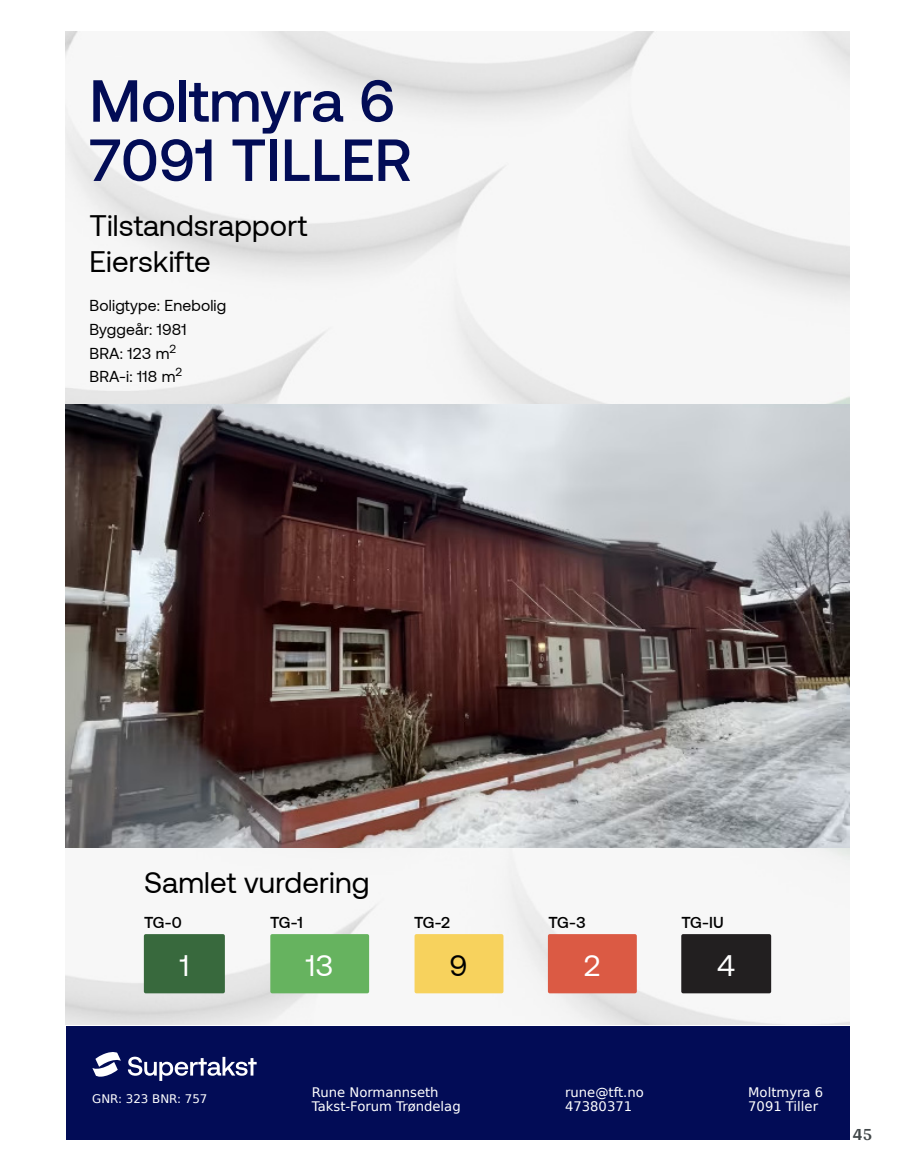
<style>
.page{position:relative;width:915px;height:1172px;background:#fff}
.page>*{position:absolute;margin:0;border:0;box-sizing:border-box;transform-origin:0 0}
.t1{font:500 59.25px/59.2px "Aeonik";letter-spacing:.005em;color:#020c56}
.t2{font:29.55px/35.5px "Aeonik";letter-spacing:.005em;color:#000}
.t3{font:29.55px "Aeonik";color:#fff}
.t4{font:700 18px "Arya";color:#414749}
.t5{font:15.75px/23.7px "Aeonik";letter-spacing:.01em;color:#000}
.t6{font:500 15.75px "Aeonik";letter-spacing:-.04em;color:#000}
.t7{font:13.2px/14.5px "DejaVu Sans";color:#fff}
.t8{font:11.85px "DejaVu Sans";color:#fff}
.t9{font:11.85px/23.7px "Aeonik";color:#000;text-align:center}
</style>
<div class="page">
<div style="left:66px;top:1025px;width:782px;height:114px;background:#020c56"></div>
<svg style="left:128px;top:1057px;width:128px;height:24px"></svg>
<svg style="left:92px;top:1052px;width:29px;height:25px"></svg>
<img style="left:66px;top:32px;width:782px;height:993px">
<div style="left:144px;top:934px;width:81px;height:59px;background:#38693d"></div>
<div style="left:270px;top:934px;width:99px;height:59px;background:#66b35f"></div>
<div style="left:414px;top:934px;width:89px;height:59px;background:#f7d25d"></div>
<div style="left:547px;top:934px;width:89px;height:59px;background:#db5a44"></div>
<div style="left:681px;top:934px;width:89px;height:59px;background:#221f20"></div>
<img style="left:66px;top:404px;width:782px;height:443px">
<h1 class="t1" style="left:89px;top:71px;width:323px">Moltmyra 6<br>7091 TILLER</h1>
<h2 class="t2" style="left:89px;top:208px;width:219px">Tilstandsrapport<br>Eierskifte</h2>
<p class="t5" style="left:89px;top:294px;width:138px">Boligtype: Enebolig<br>Byggeår: 1981<br>BRA: 123 m<br>BRA-i: 118 m</p>
<p class="t9" style="left:169px;top:337px;width:14px">2<br>2</p>
<h2 class="t2" style="left:144px;top:865px;width:227px">Samlet vurdering</h2>
<p class="t6" style="left:144px;top:914px;width:39px">TG-0</p>
<h2 class="t3" style="left:180px;top:949px;width:11px">1</h2>
<p class="t6" style="left:270px;top:914px;width:34px">TG-1</p>
<h2 class="t3" style="left:305px;top:949px;width:29px">13</h2>
<p class="t6" style="left:414px;top:914px;width:38px">TG-2</p>
<h2 class="t2" style="left:449px;top:947px;width:19px">9</h2>
<p class="t6" style="left:548px;top:914px;width:39px">TG-3</p>
<h2 class="t3" style="left:583px;top:949px;width:18px">2</h2>
<p class="t6" style="left:681px;top:914px;width:44px">TG-IU</p>
<h2 class="t3" style="left:716px;top:949px;width:20px">4</h2>
<p class="t8" style="left:92px;top:1088px;width:117px">GNR: 323 BNR: 757</p>
<p class="t7" style="left:312px;top:1084px;width:150px">Rune Normannseth<br>Takst-Forum Trøndelag</p>
<p class="t7" style="left:565px;top:1084px;width:80px">rune@tft.no<br>47380371</p>
<p class="t7" style="left:748px;top:1084px;width:76px">Moltmyra 6<br>7091 Tiller</p>
<h3 class="t4" style="left:852px;top:1123px;width:21px">45</h3>
</div>
